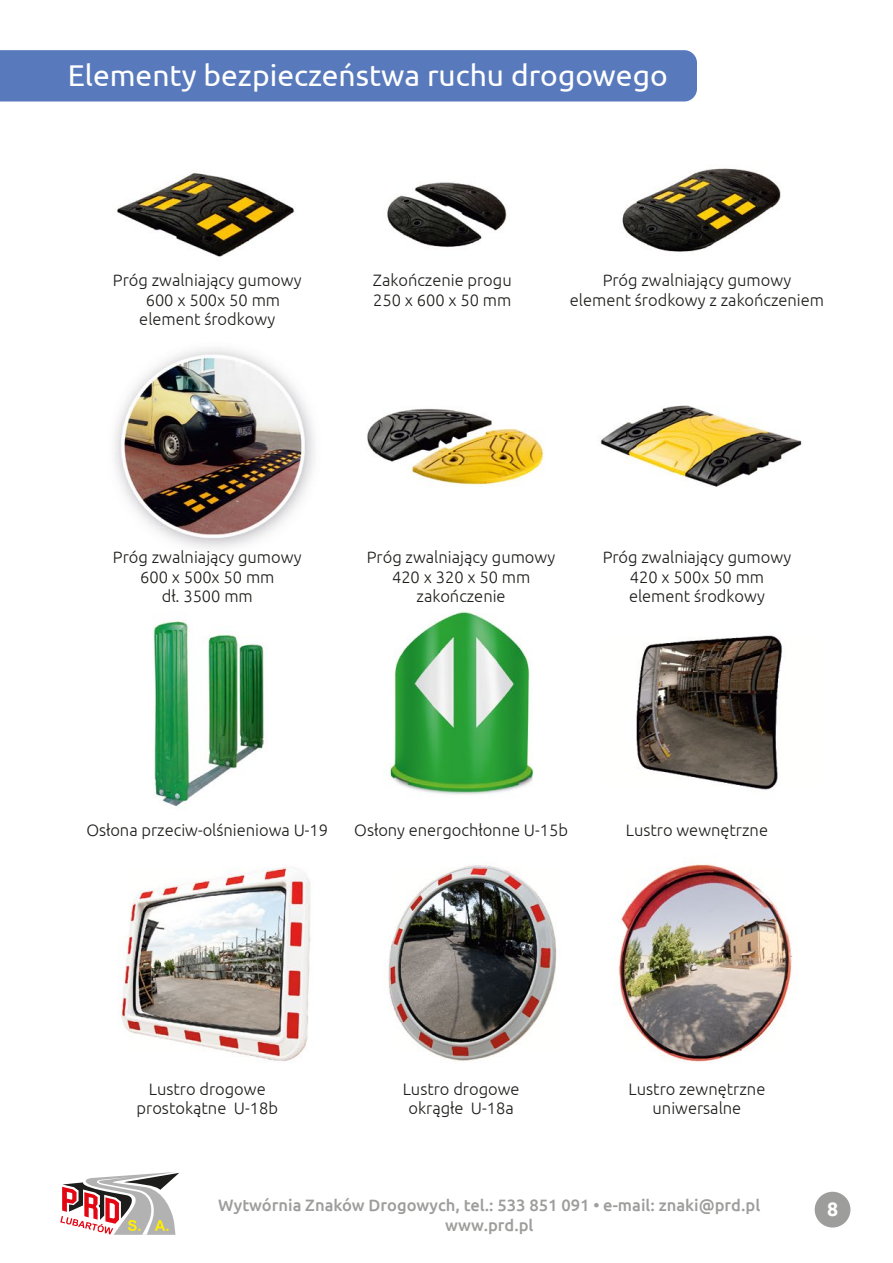
<style>
.page{position:relative;width:893px;height:1263px;background:#fff}
.page>*{position:absolute;margin:0;border:0;box-sizing:border-box;transform-origin:0 0}
.t1{font:30px "Ubuntu";color:#fff}
.t2{font:700 19.5px "Ubuntu";color:#fff}
.t3{font:300 16.5px/19.5px "Ubuntu";color:#1d1d1b;text-align:center}
.t4{font:500 16.5px "Ubuntu";color:#9d9d9c}
</style>
<div class="page">
<img style="left:114px;top:168px;width:737px;height:1060px">
<div style="left:0;top:50px;width:697px;height:52px;background:#587abc"></div>
<div style="left:815px;top:1192px;width:35px;height:35px;background:#9d9d9c;border-radius:50%"></div>
<svg style="left:60px;top:1172px;width:119px;height:63px"></svg>
<h1 class="t1" style="left:68px;top:57px;width:601px">Elementy bezpieczeństwa ruchu drogowego</h1>
<p class="t3" style="left:113px;top:270px;width:190px">Próg zwalniający gumowy</p>
<p class="t3" style="left:146px;top:289px;width:136px">600 x 500x 50 mm</p>
<p class="t3" style="left:139px;top:309px;width:137px">element środkowy</p>
<p class="t3" style="left:373px;top:270px;width:140px;text-align:left">Zakończenie progu<br>250 x 600 x 50 mm</p>
<p class="t3" style="left:570px;top:270px;width:256px">Próg zwalniający gumowy<br>element środkowy z zakończeniem</p>
<p class="t3" style="left:113px;top:547px;width:190px">Próg zwalniający gumowy<br>600 x 500x 50 mm<br>dł. 3500 mm</p>
<p class="t3" style="left:603px;top:547px;width:190px">Próg zwalniający gumowy<br>420 x 500x 50 mm element środkowy</p>
<p class="t3" style="left:367px;top:547px;width:190px">Próg zwalniający gumowy<br>420 x 320 x 50 mm zakończenie</p>
<p class="t3" style="left:86px;top:820px;width:243px">Osłona przeciw-olśnieniowa U-19</p>
<p class="t3" style="left:354px;top:820px;width:215px">Osłony energochłonne U-15b</p>
<p class="t3" style="left:626px;top:820px;width:144px">Lustro wewnętrzne</p>
<p class="t3" style="left:137px;top:1078px;width:143px">Lustro drogowe prostokątne U-18b</p>
<p class="t3" style="left:403px;top:1078px;width:118px">Lustro drogowe okrągłe U-18a</p>
<p class="t3" style="left:629px;top:1078px;width:138px">Lustro zewnętrzne uniwersalne</p>
<p class="t4" style="left:218px;top:1194px;width:543px">Wytwórnia Znaków Drogowych, tel.: 533 851 091 • e-mail: znaki@prd.pl</p>
<p class="t2" style="left:827px;top:1197px;width:13px">8</p>
<p class="t4" style="left:445px;top:1214px;width:90px">www.prd.pl</p>
</div>
